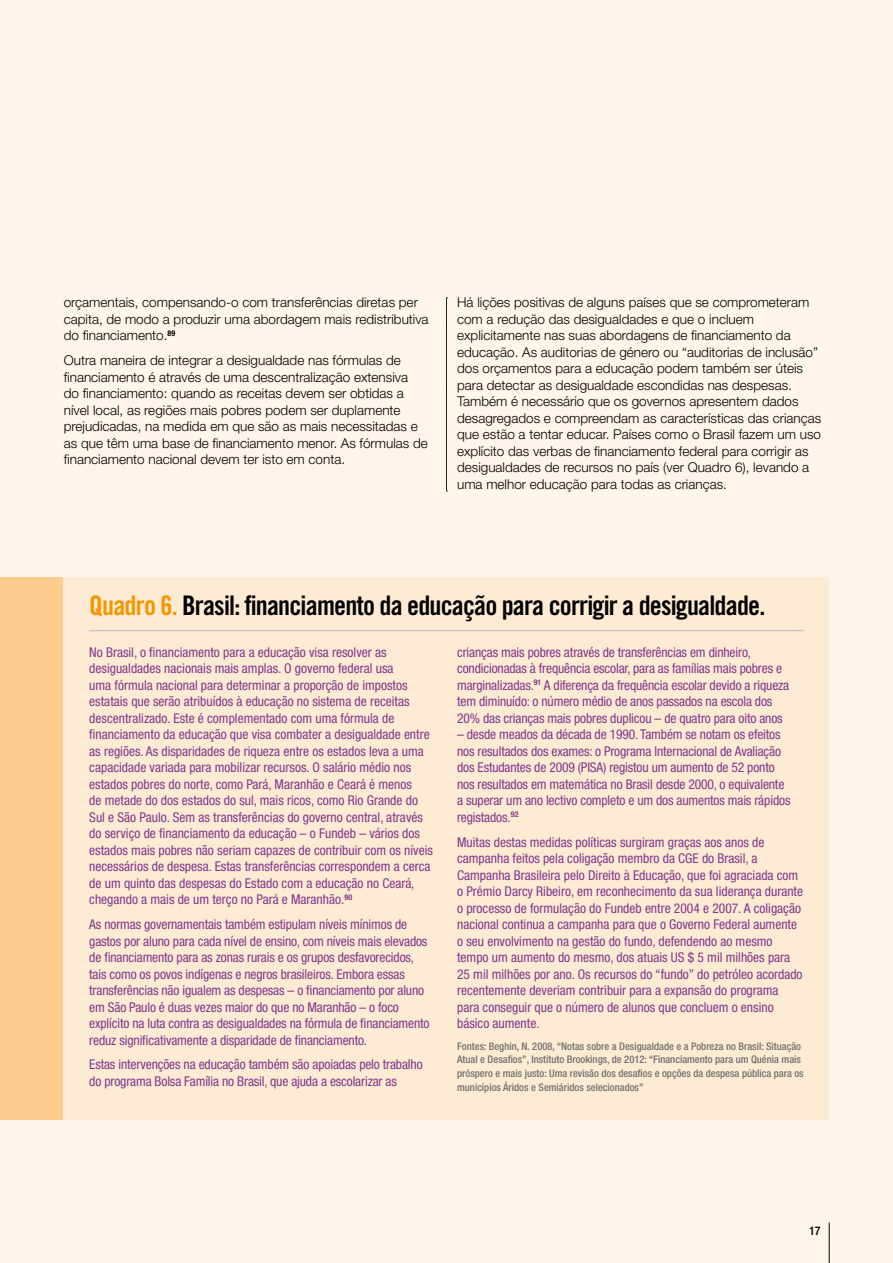
<style>
.page{position:relative;width:893px;height:1263px;background:#fff5ea}
.page>*{position:absolute;margin:0;border:0;box-sizing:border-box;transform-origin:0 0}
.t1{font:27px "Trade Gothic Bold Cond Twenty";letter-spacing:-.03em;color:#000}
.t2{font:condensed 13.5px/16.5px "Helvetica Neue LT Std";color:#80388d}
.t3{font:300 13.5px/16.5px "Helvetica Neue LT Std";color:#000}
.t4{font:500 condensed 12px "Helvetica Neue LT Std";color:#000}
.t5{font:500 condensed 10.5px/13.5px "Helvetica Neue LT Std";color:#706f6f}
.s1{color:#f49600}
</style>
<div class="page">
<svg style="left:446px;top:298px;width:1px;height:194px"></svg>
<div style="left:0;top:577px;width:174px;height:542px;background:#fccd8e"></div>
<div style="left:64px;top:577px;width:765px;height:542px;background:#feebd3"></div>
<hr style="left:89px;top:630px;width:715px;height:1px;background:#c6c6c6">
<hr style="left:829px;top:1222px;width:1px;height:41px;background:#000">
<p class="t3" style="left:64px;top:294px;width:366px">orçamentais, compensando-o com transferências diretas per capita, de modo a produzir uma abordagem mais redistributiva do financiamento.<sup>89</sup></p>
<p class="t3" style="left:64px;top:352px;width:366px">Outra maneira de integrar a desigualdade nas fórmulas de financiamento é através de uma descentralização extensiva<br>do financiamento: quando as receitas devem ser obtidas a nível local, as regiões mais pobres podem ser duplamente prejudicadas, na medida em que são as mais necessitadas e as que têm uma base de financiamento menor. As fórmulas de financiamento nacional devem ter isto em conta.</p>
<p class="t3" style="left:457px;top:294px;width:366px">Há lições positivas de alguns países que se comprometeram com a redução das desigualdades e que o incluem explicitamente nas suas abordagens de financiamento da educação. As auditorias de género ou “auditorias de inclusão” dos orçamentos para a educação podem também ser úteis para detectar as desigualdade escondidas nas despesas.<br>Também é necessário que os governos apresentem dados desagregados e compreendam as características das crianças que estão a tentar educar. Países como o Brasil fazem um uso explícito das verbas de financiamento federal para corrigir as desigualdades de recursos no país (ver Quadro 6), levando a uma melhor educação para todas as crianças.</p>
<h1 class="t1" style="left:89px;top:589px;width:677px"><span class="s1">Quadro 6.</span> Brasil: financiamento da educação para corrigir a desigualdade.</h1>
<p class="t2" style="left:89px;top:644px;width:345px">No Brasil, o financiamento para a educação visa resolver as desigualdades nacionais mais amplas. O governo federal usa<br>uma fórmula nacional para determinar a proporção de impostos estatais que serão atribuídos à educação no sistema de receitas descentralizado. Este é complementado com uma fórmula de financiamento da educação que visa combater a desigualdade entre as regiões. As disparidades de riqueza entre os estados leva a uma capacidade variada para mobilizar recursos. O salário médio nos estados pobres do norte, como Pará, Maranhão e Ceará é menos<br>de metade do dos estados do sul, mais ricos, como Rio Grande do Sul e São Paulo. Sem as transferências do governo central, através do serviço de financiamento da educação – o Fundeb – vários dos estados mais pobres não seriam capazes de contribuir com os níveis necessários de despesa. Estas transferências correspondem a cerca de um quinto das despesas do Estado com a educação no Ceará, chegando a mais de um terço no Pará e Maranhão.<sup>90</sup></p>
<p class="t2" style="left:89px;top:916px;width:342px">As normas governamentais também estipulam níveis mínimos de gastos por aluno para cada nível de ensino, com níveis mais elevados de financiamento para as zonas rurais e os grupos desfavorecidos, tais como os povos indígenas e negros brasileiros. Embora essas transferências não igualem as despesas – o financiamento por aluno em São Paulo é duas vezes maior do que no Maranhão – o foco explícito na luta contra as desigualdades na fórmula de financiamento reduz significativamente a disparidade de financiamento.</p>
<p class="t2" style="left:89px;top:1056px;width:335px">Estas intervenções na educação também são apoiadas pelo trabalho do programa Bolsa Família no Brasil, que ajuda a escolarizar as</p>
<p class="t2" style="left:457px;top:644px;width:334px">crianças mais pobres através de transferências em dinheiro, condicionadas à frequência escolar, para as famílias mais pobres e marginalizadas.<sup>91</sup> A diferença da frequência escolar devido a riqueza tem diminuído: o número médio de anos passados na escola dos 20% das crianças mais pobres duplicou – de quatro para oito anos</p>
<p class="t2" style="left:457px;top:726px;width:335px">– desde meados da década de 1990. Também se notam os efeitos nos resultados dos exames: o Programa Internacional de Avaliação dos Estudantes de 2009 (PISA) registou um aumento de 52 ponto nos resultados em matemática no Brasil desde 2000, o equivalente a superar um ano lectivo completo e um dos aumentos mais rápidos registados.<sup>92</sup></p>
<p class="t2" style="left:457px;top:833px;width:347px">Muitas destas medidas políticas surgiram graças aos anos de campanha feitos pela coligação membro da CGE do Brasil, a Campanha Brasileira pelo Direito à Educação, que foi agraciada com o Prémio Darcy Ribeiro, em reconhecimento da sua liderança durante o processo de formulação do Fundeb entre 2004 e 2007. A coligação nacional continua a campanha para que o Governo Federal aumente o seu envolvimento na gestão do fundo, defendendo ao mesmo tempo um aumento do mesmo, dos atuais US $ 5 mil milhões para 25 mil milhões por ano. Os recursos do “fundo” do petróleo acordado recentemente deveriam contribuir para a expansão do programa para conseguir que o número de alunos que concluem o ensino básico aumente.</p>
<p class="t5" style="left:457px;top:1039px;width:348px">Fontes: Beghin, N. 2008, “Notas sobre a Desigualdade e a Pobreza no Brasil: Situação Atual e Desafios”, Instituto Brookings, de 2012: “Financiamento para um Quénia mais próspero e mais justo: Uma revisão dos desafios e opções da despesa pública para os municípios Áridos e Semiáridos selecionados”</p>
<p class="t4" style="left:809px;top:1224px;width:13px">17</p>
</div>
